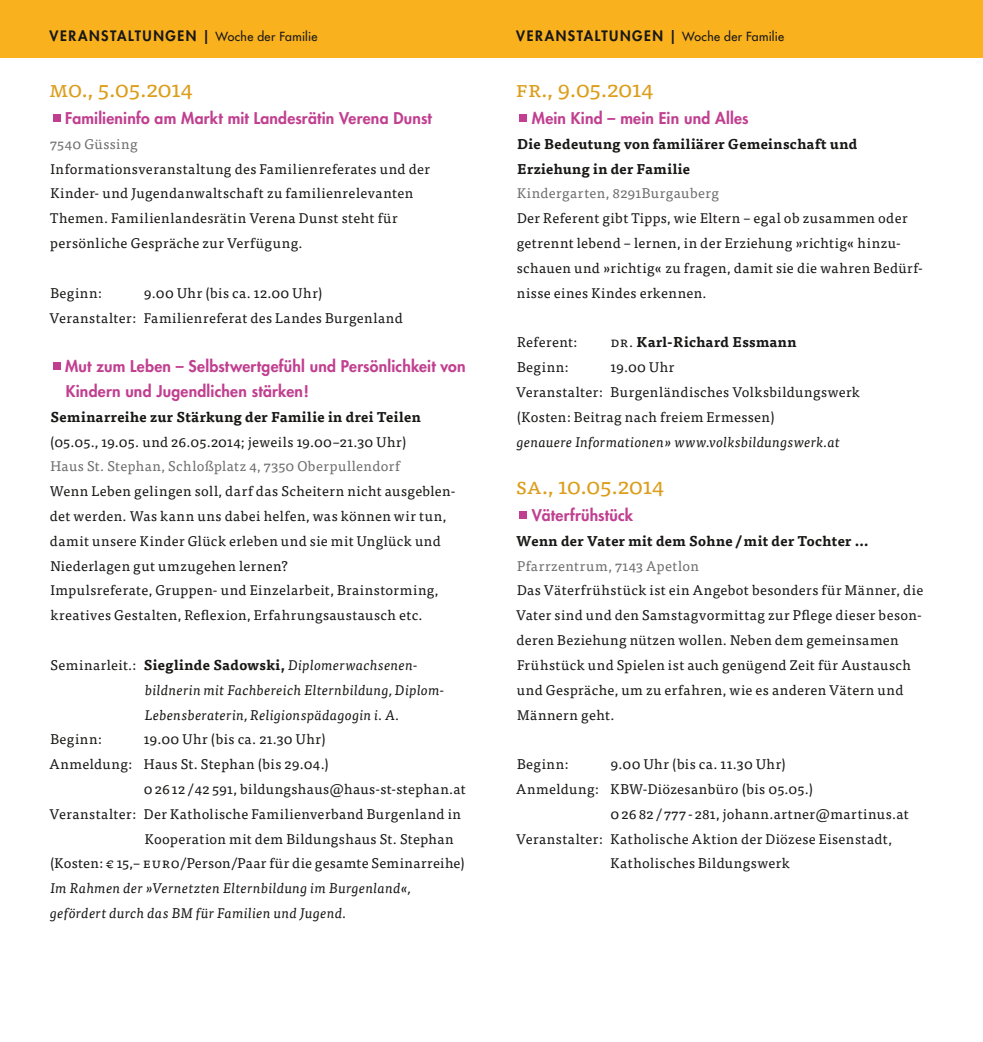
<style>
.page{position:relative;width:983px;height:1042px;background:#fff}
.page>*{position:absolute;margin:0;border:0;box-sizing:border-box;transform-origin:0 0}
.t1{font:22.75px "Tisa Pro";color:#dc9e1c}
.t2{font:800 15.75px/24.8px "Futura";letter-spacing:.015em;color:#c13f90}
.t3{font:14px/24.8px "Tisa Pro";letter-spacing:.03em;color:#181716}
.t4{font:italic 14px/24.8px "Tisa Pro";letter-spacing:.02em;color:#181716}
.t5{font:700 14px/24.8px "Tisa Pro";letter-spacing:.025em;color:#181716}
.t6{font:14px "Tisa Pro";letter-spacing:.025em;color:#6e6e6e}
.t7{font:800 14px "Futura";letter-spacing:.105em;color:#181716}
.s1{font-weight:400;font-size:12.25px}
.s2{font-style:normal}
.s3{font-weight:700;font-style:normal}
.s4{font-weight:400}
</style>
<div class="page">
<div style="left:0;top:0;width:982px;height:58px;background:#f9b11e"></div>
<div style="left:53px;top:114px;width:7px;height:8px;background:#c13f90"></div>
<div style="left:53px;top:362px;width:7px;height:8px;background:#c13f90"></div>
<div style="left:519px;top:114px;width:7px;height:8px;background:#c13f90"></div>
<div style="left:519px;top:511px;width:7px;height:7px;background:#c13f90"></div>
<p class="t7" style="left:50px;top:27px;width:269px">VERANSTALTUNGEN | <span class="s1">Woche der Familie</span></p>
<p class="t7" style="left:516px;top:27px;width:269px">VERANSTALTUNGEN | <span class="s1">Woche der Familie</span></p>
<h1 class="t1" style="left:49px;top:72px;width:145px">mo., 5.05.2014</h1>
<p class="t2" style="left:65px;top:106px;width:368px">Familieninfo am Markt mit Landesrätin Verena Dunst</p>
<p class="t6" style="left:50px;top:134px;width:89px">7540 Güssing</p>
<p class="t3" style="left:50px;top:155px;width:381px">Informationsveranstaltung des Familienreferates und der Kinder- und Jugendanwaltschaft zu familienrelevanten Themen. Familienlandesrätin Verena Dunst steht für persönliche Gespräche zur Verfügung.</p>
<p class="t3" style="left:50px;top:279px;width:53px">Beginn:</p>
<p class="t3" style="left:50px;top:279px;width:354px;text-indent:94px">9.00 Uhr (bis ca. 12.00 Uhr)<br>Veranstalter: Familienreferat des Landes Burgenland</p>
<p class="t2" style="left:65px;top:354px;width:402px">Mut zum Leben – Selbstwertgefühl und Persönlichkeit von<br>Kindern und Jugendlichen stärken!</p>
<p class="t5" style="left:50px;top:403px;width:372px">Seminarreihe zur Stärkung der Familie in drei Teilen</p>
<p class="t3" style="left:50px;top:428px;width:357px">(05.05., 19.05. und 26.05.2014; jeweils 19.00–21.30 Uhr)</p>
<p class="t6" style="left:50px;top:456px;width:352px">Haus St. Stephan, Schloßplatz 4, 7350 Oberpullendorf</p>
<p class="t3" style="left:50px;top:478px;width:407px">Wenn Leben gelingen soll, darf das Scheitern nicht ausgeblen&shy;det werden. Was kann uns dabei helfen, was können wir tun, damit unsere Kinder Glück erleben und sie mit Unglück und Niederlagen gut umzugehen lernen?<br>Impulsreferate, Gruppen- und Einzelarbeit, Brainstorming, kreatives Gestalten, Reflexion, Erfahrungsaustausch etc.</p>
<p class="t4" style="left:145px;top:652px;width:301px;text-indent:-94px"><span class="s2">Seminarleit.:</span> <span class="s3">Sieglinde Sadowski,</span> Diplomerwachsenen&shy;bildnerin mit Fachbereich Elternbildung, Diplom-<br>Lebensberaterin, Religionspädagogin i. A.</p>
<p class="t3" style="left:50px;top:726px;width:53px">Beginn:</p>
<p class="t3" style="left:144px;top:726px;width:183px">19.00 Uhr (bis ca. 21.30 Uhr)</p>
<p class="t3" style="left:49px;top:751px;width:281px">Anmeldung: Haus St. Stephan (bis 29.04.)</p>
<p class="t3" style="left:144px;top:776px;width:323px">0 26 12 /42 591, bildungshaus@haus-st-stephan.at</p>
<p class="t3" style="left:50px;top:800px;width:413px">Veranstalter: Der Katholische Familienverband Burgenland in</p>
<p class="t3" style="left:145px;top:825px;width:310px">Kooperation mit dem Bildungshaus St. Stephan</p>
<p class="t3" style="left:50px;top:850px;width:416px">(Kosten: € 15,– euro/Person/Paar für die gesamte Seminarreihe)</p>
<p class="t4" style="left:50px;top:875px;width:362px">Im Rahmen der »Vernetzten Elternbildung im Burgenland«, gefördert durch das BM für Familien und Jugend.</p>
<h1 class="t1" style="left:515px;top:72px;width:139px">fr., 9.05.2014</h1>
<p class="t2" style="left:531px;top:106px;width:218px">Mein Kind – mein Ein und Alles</p>
<p class="t5" style="left:517px;top:131px;width:341px">Die Bedeutung von familiärer Gemeinschaft und<br>Erziehung in der Familie</p>
<p class="t6" style="left:517px;top:183px;width:203px">Kindergarten, 8291Burgauberg</p>
<p class="t3" style="left:516px;top:205px;width:407px">Der Referent gibt Tipps, wie Eltern – egal ob zusammen oder getrennt lebend – lernen, in der Erziehung »richtig« hinzu&shy;schauen und »richtig« zu fragen, damit sie die wahren Bedürf&shy;nisse eines Kindes erkennen.</p>
<p class="t3" style="left:517px;top:329px;width:62px">Referent:</p>
<p class="t5" style="left:610px;top:329px;width:187px"><span class="s4">dr.</span> Karl-Richard Essmann</p>
<p class="t3" style="left:517px;top:354px;width:53px">Beginn:</p>
<p class="t3" style="left:516px;top:354px;width:345px;text-indent:94px">19.00 Uhr<br>Veranstalter: Burgenländisches Volksbildungswerk (Kosten: Beitrag nach freiem Ermessen)</p>
<p class="t4" style="left:516px;top:428px;width:324px">genauere Informationen» www.volksbildungswerk.at</p>
<h1 class="t1" style="left:515px;top:469px;width:150px">sa., 10.05.2014</h1>
<p class="t2" style="left:531px;top:503px;width:103px">Väterfrühstück</p>
<p class="t5" style="left:516px;top:527px;width:353px">Wenn der Vater mit dem Sohne / mit der Tochter …</p>
<p class="t6" style="left:517px;top:555px;width:183px">Pfarrzentrum, 7143 Apetlon</p>
<p class="t3" style="left:516px;top:577px;width:408px">Das Väterfrühstück ist ein Angebot besonders für Männer, die Vater sind und den Samstagvormittag zur Pflege dieser beson&shy;deren Beziehung nützen wollen. Neben dem gemeinsamen Frühstück und Spielen ist auch genügend Zeit für Austausch und Gespräche, um zu erfahren, wie es anderen Vätern und Männern geht.</p>
<p class="t3" style="left:517px;top:751px;width:53px">Beginn:</p>
<p class="t3" style="left:610px;top:751px;width:176px">9.00 Uhr (bis ca. 11.30 Uhr)</p>
<p class="t3" style="left:516px;top:776px;width:298px">Anmeldung: KBW-Diözesanbüro (bis 05.05.)</p>
<p class="t3" style="left:610px;top:800px;width:299px">0 26 82/ 777-281, johann.artner@martinus.at</p>
<p class="t3" style="left:516px;top:825px;width:377px">Veranstalter: Katholische Aktion der Diözese Eisenstadt,</p>
<p class="t3" style="left:610px;top:850px;width:180px">Katholisches Bildungswerk</p>
</div>
